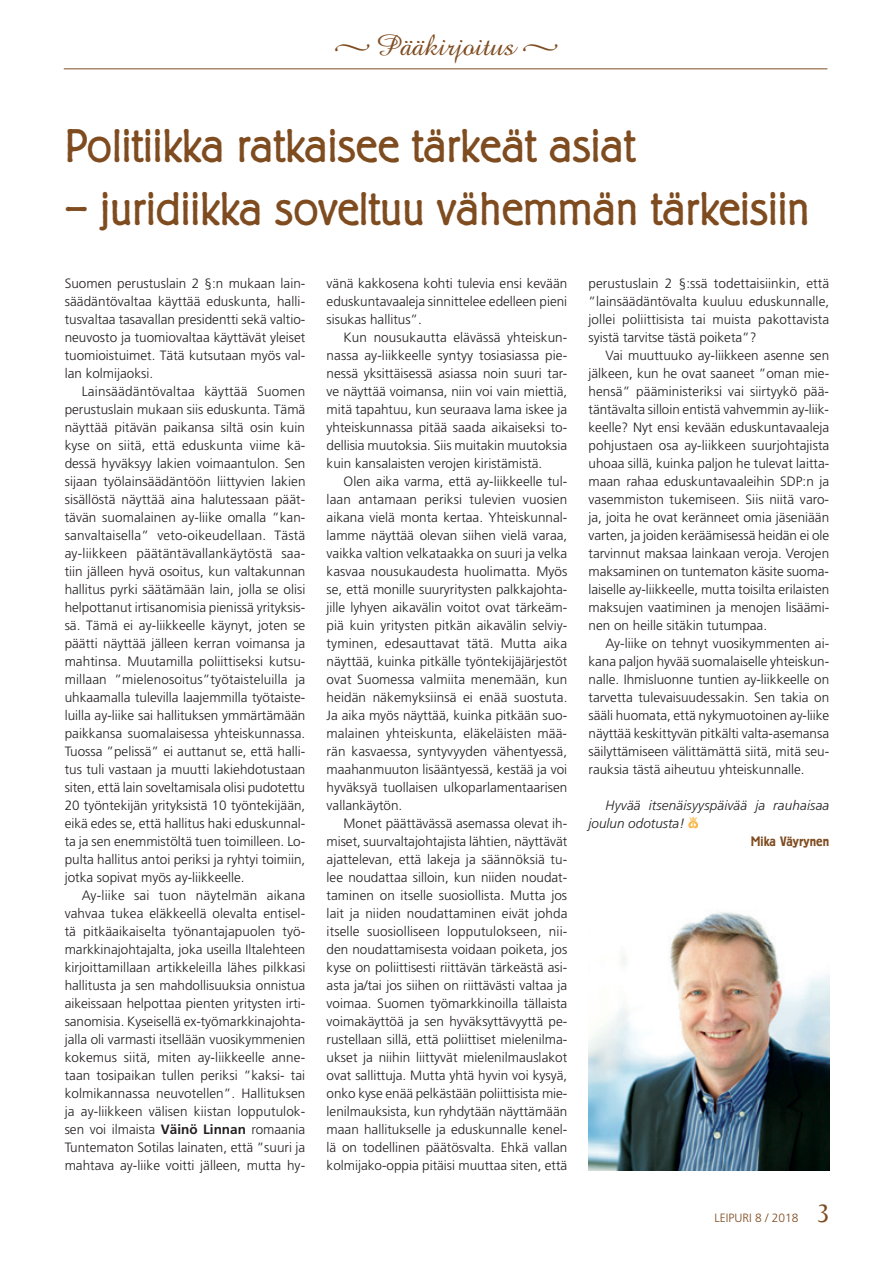
<style>
.page{position:relative;width:893px;height:1263px;background:#fff}
.page>*{position:absolute;margin:0;border:0;box-sizing:border-box;transform-origin:0 0}
.t1{font:300 46.5px "Berliner Grotesk";color:#7f4c20}
.t2{font:30px "Amazone BT";color:#7f4c20}
.t3{font:27px "Baker Signet";color:#7f4c20}
.t4{font:300 13.5px/18px "Frutiger";color:#231f20;text-align:justify}
.t5{font:italic 300 13.5px/18px "Frutiger";letter-spacing:.01em;color:#231f20}
.t6{font:500 13.5px "Berliner Grotesk";color:#7f4c20}
.t7{font:300 12px "Frutiger";color:#7f4c20}
.s1{font-weight:700}
</style>
<div class="page">
<hr style="left:64px;top:68px;width:763px;height:1px;background:#7f4c20">
<img style="left:589px;top:912px;width:240px;height:258px">
<svg style="left:688px;top:817px;width:10px;height:11px"></svg>
<h2 class="t2" style="left:334px;top:28px;width:226px">❖ Pääkirjoitus ❖</h2>
<h1 class="t1" style="left:65px;top:120px;width:572px">Politiikka ratkaisee tärkeät asiat</h1>
<h1 class="t1" style="left:65px;top:183px;width:747px">– juridiikka soveltuu vähemmän tärkeisiin</h1>
<p class="t4" style="left:65px;top:275px;width:242px">Suomen perustuslain 2 §:n mukaan lain&shy;säädäntövaltaa käyttää eduskunta, halli&shy;tusvaltaa tasavallan presidentti sekä valtio&shy;neuvosto ja tuomiovaltaa käyttävät yleiset tuomioistuimet. Tätä kutsutaan myös val&shy;lan kolmijaoksi.</p>
<p class="t4" style="left:65px;top:383px;width:242px;text-indent:17px">Lainsäädäntövaltaa käyttää Suomen perustuslain mukaan siis eduskunta. Tämä näyttää pitävän paikansa siltä osin kuin kyse on siitä, että eduskunta viime kä&shy;dessä hyväksyy lakien voimaantulon. Sen sijaan työlainsäädäntöön liittyvien lakien sisällöstä näyttää aina halutessaan päät&shy;tävän suomalainen ay-liike omalla ”kan&shy;sanvaltaisella” veto-oikeudellaan. Tästä ay-liikkeen päätäntävallankäytöstä saa&shy;tiin jälleen hyvä osoitus, kun valtakunnan hallitus pyrki säätämään lain, jolla se olisi helpottanut irtisanomisia pienissä yrityksis&shy;sä. Tämä ei ay-liikkeelle käynyt, joten se päätti näyttää jälleen kerran voimansa ja mahtinsa. Muutamilla poliittiseksi kutsu&shy;millaan ”mielenosoitus”työtaisteluilla ja uhkaamalla tulevilla laajemmilla työtaiste&shy;luilla ay-liike sai hallituksen ymmärtämään paikkansa suomalaisessa yhteiskunnassa.<br>Tuossa ”pelissä” ei auttanut se, että halli&shy;tus tuli vastaan ja muutti lakiehdotustaan siten, että lain soveltamisala olisi pudotettu 20 työntekijän yrityksistä 10 työntekijään, eikä edes se, että hallitus haki eduskunnal&shy;ta ja sen enemmistöltä tuen toimilleen. Lo&shy;pulta hallitus antoi periksi ja ryhtyi toimiin, jotka sopivat myös ay-liikkeelle.</p>
<p class="t4" style="left:65px;top:886px;width:242px;text-indent:17px">Ay-liike sai tuon näytelmän aikana vahvaa tukea eläkkeellä olevalta entisel&shy;tä pitkäaikaiselta työnantajapuolen työ&shy;markkinajohtajalta, joka useilla Iltalehteen kirjoittamillaan artikkeleilla lähes pilkkasi hallitusta ja sen mahdollisuuksia onnistua aikeissaan helpottaa pienten yritysten irti&shy;sanomisia. Kyseisellä ex-työmarkkinajohta&shy;jalla oli varmasti itsellään vuosikymmenien kokemus siitä, miten ay-liikkeelle anne&shy;taan tosipaikan tullen periksi ”kaksi- tai kolmikannassa neuvotellen”. Hallituksen ja ay-liikkeen välisen kiistan lopputulok&shy;sen voi ilmaista <span class="s1">Väinö Linnan</span> romaania Tuntematon Sotilas lainaten, että ”suuri ja mahtava ay-liike voitti jälleen, mutta hy-</p>
<p class="t4" style="left:327px;top:274px;width:242px">vänä kakkosena kohti tulevia ensi kevään eduskuntavaaleja sinnittelee edelleen pieni sisukas hallitus”.</p>
<p class="t4" style="left:327px;top:328px;width:242px;text-indent:17px">Kun nousukautta elävässä yhteiskun&shy;nassa ay-liikkeelle syntyy tosiasiassa pie&shy;nessä yksittäisessä asiassa noin suuri tar&shy;ve näyttää voimansa, niin voi vain miettiä, mitä tapahtuu, kun seuraava lama iskee ja yhteiskunnassa pitää saada aikaiseksi to&shy;dellisia muutoksia. Siis muitakin muutoksia kuin kansalaisten verojen kiristämistä.</p>
<p class="t4" style="left:327px;top:472px;width:242px;text-indent:17px">Olen aika varma, että ay-liikkeelle tul&shy;laan antamaan periksi tulevien vuosien aikana vielä monta kertaa. Yhteiskunnal&shy;lamme näyttää olevan siihen vielä varaa, vaikka valtion velkataakka on suuri ja velka kasvaa nousukaudesta huolimatta. Myös se, että monille suuryritysten palkkajohta&shy;jille lyhyen aikavälin voitot ovat tärkeäm&shy;piä kuin yritysten pitkän aikavälin selviy&shy;tyminen, edesauttavat tätä. Mutta aika näyttää, kuinka pitkälle työntekijäjärjestöt ovat Suomessa valmiita menemään, kun heidän näkemyksiinsä ei enää suostuta.<br>Ja aika myös näyttää, kuinka pitkään suo&shy;malainen yhteiskunta, eläkeläisten mää&shy;rän kasvaessa, syntyvyyden vähentyessä, maahanmuuton lisääntyessä, kestää ja voi hyväksyä tuollaisen ulkoparlamentaarisen vallankäytön.</p>
<p class="t4" style="left:327px;top:814px;width:242px;text-indent:17px">Monet päättävässä asemassa olevat ih&shy;miset, suurvaltajohtajista lähtien, näyttävät ajattelevan, että lakeja ja säännöksiä tu&shy;lee noudattaa silloin, kun niiden noudat&shy;taminen on itselle suosiollista. Mutta jos lait ja niiden noudattaminen eivät johda itselle suosiolliseen lopputulokseen, nii&shy;den noudattamisesta voidaan poiketa, jos kyse on poliittisesti riittävän tärkeästä asi&shy;asta ja/tai jos siihen on riittävästi valtaa ja voimaa. Suomen työmarkkinoilla tällaista voimakäyttöä ja sen hyväksyttävyyttä pe&shy;rustellaan sillä, että poliittiset mielenilma&shy;ukset ja niihin liittyvät mielenilmauslakot ovat sallittuja. Mutta yhtä hyvin voi kysyä, onko kyse enää pelkästään poliittisista mie&shy;lenilmauksista, kun ryhdytään näyttämään maan hallitukselle ja eduskunnalle kenel&shy;lä on todellinen päätösvalta. Ehkä vallan kolmijako-oppia pitäisi muuttaa siten, että</p>
<p class="t4" style="left:588px;top:274px;width:242px">perustuslain 2 §:ssä todettaisiinkin, että ”lainsäädäntövalta kuuluu eduskunnalle, jollei poliittisista tai muista pakottavista syistä tarvitse tästä poiketa”?</p>
<p class="t4" style="left:588px;top:346px;width:242px;text-indent:17px">Vai muuttuuko ay-liikkeen asenne sen jälkeen, kun he ovat saaneet ”oman mie&shy;hensä” pääministeriksi vai siirtyykö pää&shy;täntävalta silloin entistä vahvemmin ay-liik&shy;keelle? Nyt ensi kevään eduskuntavaaleja pohjustaen osa ay-liikkeen suurjohtajista uhoaa sillä, kuinka paljon he tulevat laitta&shy;maan rahaa eduskuntavaaleihin SDP:n ja vasemmiston tukemiseen. Siis niitä varo&shy;ja, joita he ovat keränneet omia jäseniään varten, ja joiden keräämisessä heidän ei ole tarvinnut maksaa lainkaan veroja. Verojen maksaminen on tuntematon käsite suoma&shy;laiselle ay-liikkeelle, mutta toisilta erilaisten maksujen vaatiminen ja menojen lisäämi&shy;nen on heille sitäkin tutumpaa.</p>
<p class="t4" style="left:588px;top:634px;width:242px;text-indent:17px">Ay-liike on tehnyt vuosikymmenten ai&shy;kana paljon hyvää suomalaiselle yhteiskun&shy;nalle. Ihmisluonne tuntien ay-liikkeelle on tarvetta tulevaisuudessakin. Sen takia on sääli huomata, että nykymuotoinen ay-liike näyttää keskittyvän pitkälti valta-asemansa säilyttämiseen välittämättä siitä, mitä seu&shy;rauksia tästä aiheutuu yhteiskunnalle.</p>
<p class="t5" style="left:588px;top:796px;width:242px;text-indent:17px">Hyvää itsenäisyyspäivää ja rauhaisaa joulun odotusta!</p>
<p class="t6" style="left:751px;top:834px;width:80px">Mika Väyrynen</p>
<p class="t7" style="left:714px;top:1210px;width:86px">LEIPURI 8 / 2018</p>
<h3 class="t3" style="left:818px;top:1198px;width:13px">3</h3>
</div>
